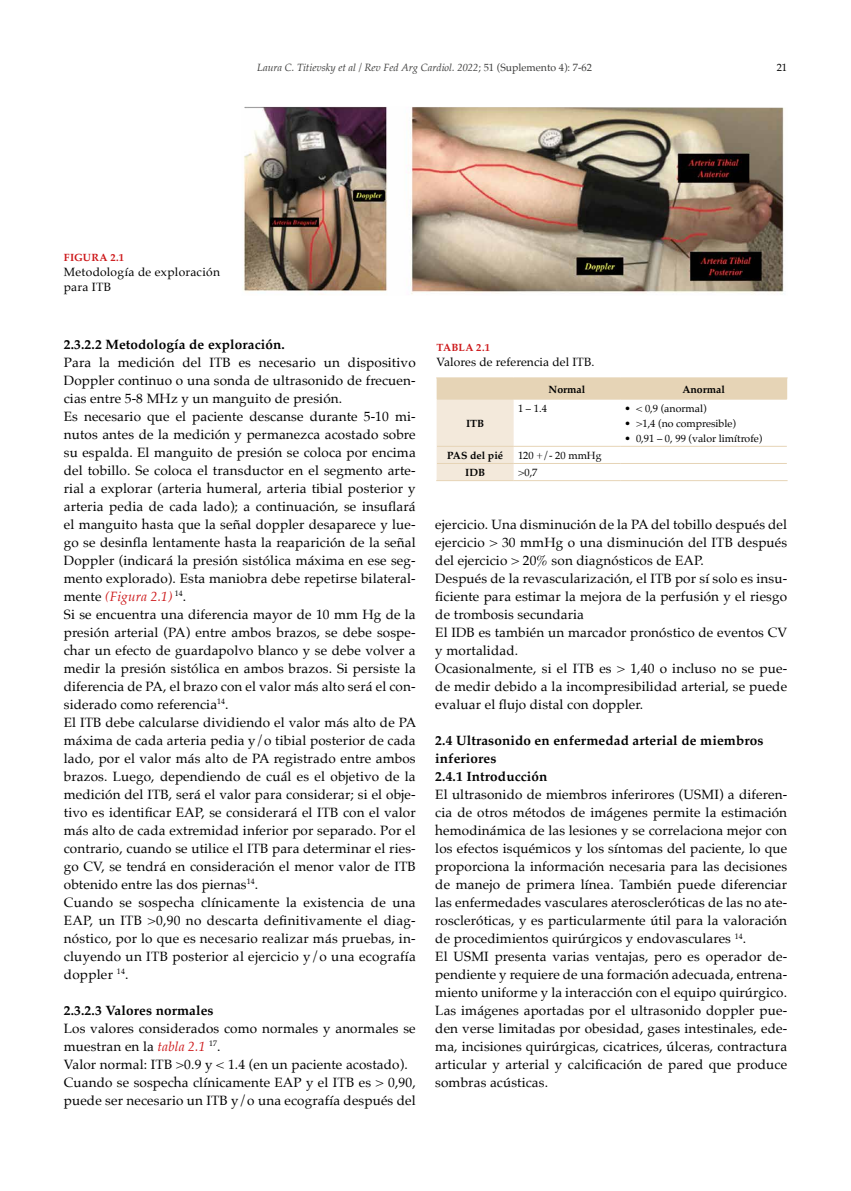
<style>
.page{position:relative;width:851px;height:1191px;background:#fff}
.page>*{position:absolute;margin:0;border:0;box-sizing:border-box;transform-origin:0 0}
.t1{font:13.5px/18px "Palatino";letter-spacing:.01em;color:#000}
.t2{font:700 13.5px/18px "Palatino";letter-spacing:.01em;color:#000}
.t3{font:12px/15px "Palatino";letter-spacing:.01em;color:#000}
.t4{font:10.5px "Palatino";color:#000}
.t5{font:italic 10.5px "Palatino";color:#3c3c3b}
.t6{font:700 10.5px "Palatino";color:#000}
.t7{font:700 10.5px "Palatino";letter-spacing:.02em;color:#cd1719}
.s1{font-style:normal}
.s2{font-style:italic;color:#cd1719}
</style>
<div class="page">
<img style="left:243px;top:106px;width:541px;height:189px">
<svg style="left:436px;top:378px;width:351px;height:102px"></svg>
<hr style="left:513px;top:377px;width:107px;height:1px;background:#e6d4b6">
<hr style="left:620px;top:377px;width:167px;height:1px;background:#e6d4b6">
<hr style="left:513px;top:446px;width:107px;height:1px;background:#e6d4b6">
<hr style="left:620px;top:446px;width:166px;height:1px;background:#e6d4b6">
<hr style="left:513px;top:463px;width:107px;height:1px;background:#e6d4b6">
<hr style="left:620px;top:463px;width:166px;height:1px;background:#e6d4b6">
<hr style="left:513px;top:480px;width:107px;height:1px;background:#e6d4b6">
<hr style="left:620px;top:480px;width:167px;height:1px;background:#e6d4b6">
<hr style="left:436px;top:377px;width:77px;height:1px;background:#e6d4b6">
<hr style="left:437px;top:446px;width:76px;height:1px;background:#e6d4b6">
<hr style="left:437px;top:463px;width:76px;height:1px;background:#e6d4b6">
<hr style="left:436px;top:480px;width:77px;height:1px;background:#e6d4b6">
<hr style="left:437px;top:399px;width:76px;height:1px;background:#e6d4b6">
<hr style="left:513px;top:399px;width:107px;height:1px;background:#e6d4b6">
<hr style="left:620px;top:399px;width:166px;height:1px;background:#e6d4b6">
<p class="t5" style="left:257px;top:58px;width:336px">Laura C. Titievsky et al / Rev Fed Arg Cardiol. 2022<span class="s1">; 51 (Suplemento 4): 7-62</span></p>
<p class="t4" style="left:776px;top:58px;width:12px">21</p>
<p class="t7" style="left:64px;top:248px;width:62px">FIGURA 2.1</p>
<p class="t3" style="left:64px;top:264px;width:158px">Metodología de exploración para ITB</p>
<p class="t2" style="left:64px;top:335px;width:222px">2.3.2.2 Metodología de exploración.</p>
<p class="t1" style="left:64px;top:353px;width:354px">Para la medición del ITB es necesario un dispositivo Doppler continuo o una sonda de ultrasonido de frecuen&shy;cias entre 5-8 MHz y un manguito de presión.<br>Es necesario que el paciente descanse durante 5-10 mi&shy;nutos antes de la medición y permanezca acostado sobre su espalda. El manguito de presión se coloca por encima del tobillo. Se coloca el transductor en el segmento arte&shy;rial a explorar (arteria humeral, arteria tibial posterior y arteria pedia de cada lado); a continuación, se insuflará el manguito hasta que la señal doppler desaparece y lue&shy;go se desinfla lentamente hasta la reaparición de la señal Doppler (indicará la presión sistólica máxima en ese seg&shy;mento explorado). Esta maniobra debe repetirse bilateral&shy;mente <span class="s2">(Figura 2.1)</span> <sup>14</sup>.<br>Si se encuentra una diferencia mayor de 10 mm Hg de la presión arterial (PA) entre ambos brazos, se debe sospe&shy;char un efecto de guardapolvo blanco y se debe volver a medir la presión sistólica en ambos brazos. Si persiste la diferencia de PA, el brazo con el valor más alto será el con&shy;siderado como referencia<sup>14</sup>.<br>El ITB debe calcularse dividiendo el valor más alto de PA máxima de cada arteria pedia y/o tibial posterior de cada lado, por el valor más alto de PA registrado entre ambos brazos. Luego, dependiendo de cuál es el objetivo de la medición del ITB, será el valor para considerar; si el obje&shy;tivo es identificar EAP, se considerará el ITB con el valor más alto de cada extremidad inferior por separado. Por el contrario, cuando se utilice el ITB para determinar el ries&shy;go CV, se tendrá en consideración el menor valor de ITB obtenido entre las dos piernas<sup>14</sup>.<br>Cuando se sospecha clínicamente la existencia de una EAP, un ITB &gt;0,90 no descarta definitivamente el diag&shy;nóstico, por lo que es necesario realizar más pruebas, in&shy;cluyendo un ITB posterior al ejercicio y/o una ecografía doppler <sup>14</sup>.</p>
<p class="t2" style="left:64px;top:1001px;width:151px">2.3.2.3 Valores normales</p>
<p class="t1" style="left:64px;top:1019px;width:353px">Los valores considerados como normales y anormales se muestran en la <span class="s2">tabla 2.1</span> <sup>17</sup>.<br>Valor normal: ITB &gt;0.9 y &lt; 1.4 (en un paciente acostado).<br>Cuando se sospecha clínicamente EAP y el ITB es &gt; 0,90, puede ser necesario un ITB y/o una ecografía después del</p>
<p class="t7" style="left:436px;top:338px;width:55px">TABLA 2.1</p>
<p class="t3" style="left:436px;top:354px;width:159px">Valores de referencia del ITB.</p>
<p class="t6" style="left:548px;top:380px;width:38px">Normal</p>
<p class="t6" style="left:682px;top:380px;width:44px">Anormal</p>
<p class="t6" style="left:466px;top:414px;width:20px">ITB</p>
<p class="t4" style="left:518px;top:400px;width:30px">1 – 1.4</p>
<p class="t4" style="left:624px;top:400px;width:84px">• &lt; 0,9 (anormal)</p>
<p class="t4" style="left:624px;top:415px;width:113px">• &gt;1,4 (no compresible)</p>
<p class="t4" style="left:624px;top:430px;width:139px">• 0,91 – 0, 99 (valor limítrofe)</p>
<p class="t6" style="left:447px;top:447px;width:57px">PAS del pié</p>
<p class="t4" style="left:518px;top:447px;width:85px">120 +/- 20 mmHg</p>
<p class="t6" style="left:465px;top:464px;width:21px">IDB</p>
<p class="t4" style="left:518px;top:464px;width:21px">&gt;0,7</p>
<p class="t1" style="left:435px;top:515px;width:353px">ejercicio. Una disminución de la PA del tobillo después del ejercicio &gt; 30 mmHg o una disminución del ITB después del ejercicio &gt; 20% son diagnósticos de EAP.<br>Después de la revascularización, el ITB por sí solo es insu&shy;ficiente para estimar la mejora de la perfusión y el riesgo de trombosis secundaria<br>El IDB es también un marcador pronóstico de eventos CV y mortalidad.<br>Ocasionalmente, si el ITB es &gt; 1,40 o incluso no se pue&shy;de medir debido a la incompresibilidad arterial, se puede evaluar el flujo distal con doppler.</p>
<p class="t2" style="left:435px;top:731px;width:329px">2.4 Ultrasonido en enfermedad arterial de miembros inferiores<br>2.4.1 Introducción</p>
<p class="t1" style="left:435px;top:785px;width:353px">El ultrasonido de miembros inferirores (USMI) a diferen&shy;cia de otros métodos de imágenes permite la estimación hemodinámica de las lesiones y se correlaciona mejor con los efectos isquémicos y los síntomas del paciente, lo que proporciona la información necesaria para las decisiones de manejo de primera línea. También puede diferenciar las enfermedades vasculares ateroscleróticas de las no ate&shy;roscleróticas, y es particularmente útil para la valoración de procedimientos quirúrgicos y endovasculares <sup>14</sup>.<br>El USMI presenta varias ventajas, pero es operador de&shy;pendiente y requiere de una formación adecuada, entrena&shy;miento uniforme y la interacción con el equipo quirúrgico.<br>Las imágenes aportadas por el ultrasonido doppler pue&shy;den verse limitadas por obesidad, gases intestinales, ede&shy;ma, incisiones quirúrgicas, cicatrices, úlceras, contractura articular y arterial y calcificación de pared que produce sombras acústicas.</p>
</div>
